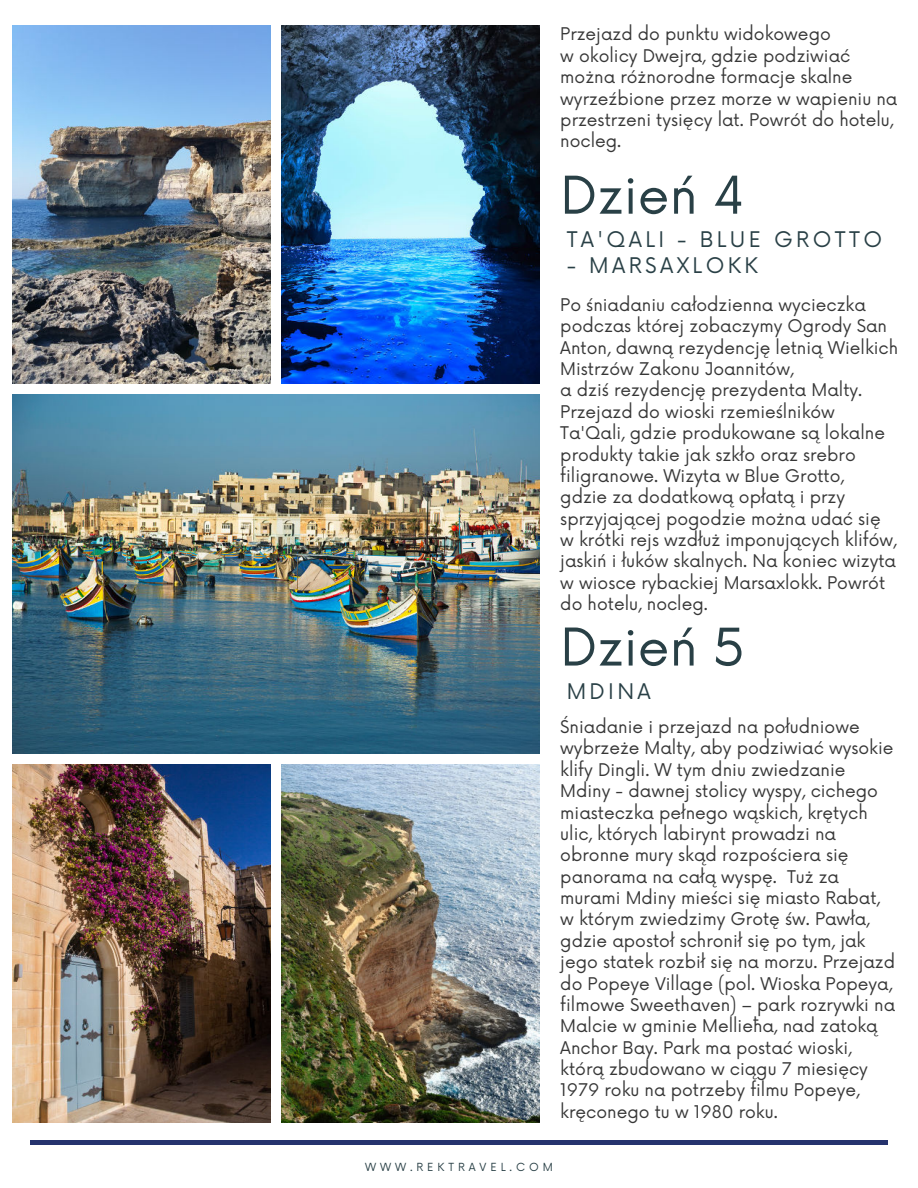
<style>
.page{position:relative;width:918px;height:1188px;background:#fff}
.page>*{position:absolute;margin:0;border:0;box-sizing:border-box;transform-origin:0 0}
.t1{font:50.7px "Now";color:#294046}
.t2{font:21px "Now";letter-spacing:.16em;color:#294046}
.t3{font:17.1px/21.3px "Now";color:#373737}
.t4{font:10.95px "Now";letter-spacing:.36em;color:#294046}
</style>
<div class="page">
<img style="left:13px;top:26px;width:257px;height:357px">
<img style="left:282px;top:26px;width:257px;height:357px">
<img style="left:13px;top:395px;width:526px;height:358px">
<img style="left:13px;top:765px;width:257px;height:357px">
<img style="left:282px;top:765px;width:257px;height:357px">
<hr style="left:30px;top:1141px;width:857px;height:3px;background:#26336e">
<p class="t3" style="left:560px;top:22px;width:339px">Przejazd do punktu widokowego<br>w okolicy Dwejra, gdzie podziwiać można różnorodne formacje skalne wyrzeźbione przez morze w wapieniu na przestrzeni tysięcy lat. Powrót do hotelu, nocleg.</p>
<h1 class="t1" style="left:560px;top:154px;width:186px">Dzień 4</h1>
<p class="t2" style="left:567px;top:223px;width:317px">TA'QALI - BLUE GROTTO</p>
<p class="t2" style="left:567px;top:249px;width:193px">- MARSAXLOKK</p>
<p class="t3" style="left:560px;top:293px;width:339px">Po śniadaniu całodzienna wycieczka podczas której zobaczymy Ogrody San Anton, dawną rezydencję letnią Wielkich Mistrzów Zakonu Joannitów,<br>a dziś rezydencję prezydenta Malty.<br>Przejazd do wioski rzemieślników Ta'Qali, gdzie produkowane są lokalne produkty takie jak szkło oraz srebro filigranowe. Wizyta w Blue Grotto,<br>gdzie za dodatkową opłatą i przy sprzyjającej pogodzie można udać się w krótki rejs wzdłuż imponujących klifów, jaskiń i łuków skalnych. Na koniec wizyta w wiosce rybackiej Marsaxlokk. Powrót do hotelu, nocleg.</p>
<h1 class="t1" style="left:560px;top:606px;width:186px">Dzień 5</h1>
<p class="t2" style="left:567px;top:675px;width:86px">MDINA</p>
<p class="t3" style="left:560px;top:715px;width:336px">Śniadanie i przejazd na południowe wybrzeże Malty, aby podziwiać wysokie klify Dingli. W tym dniu zwiedzanie Mdiny - dawnej stolicy wyspy, cichego miasteczka pełnego wąskich, krętych ulic, których labirynt prowadzi na obronne mury skąd rozpościera się panorama na całą wyspę. Tuż za murami Mdiny mieści się miasto Rabat, w którym zwiedzimy Grotę św. Pawła, gdzie apostoł schronił się po tym, jak jego statek rozbił się na morzu. Przejazd do Popeye Village (pol. Wioska Popeya, filmowe Sweethaven) – park rozrywki na Malcie w gminie Mellieħa, nad zatoką Anchor Bay. Park ma postać wioski, którą zbudowano w ciągu 7 miesięcy 1979 roku na potrzeby filmu Popeye, kręconego tu w 1980 roku.</p>
<p class="t4" style="left:365px;top:1158px;width:189px">WWW.REKTRAVEL.COM</p>
</div>
